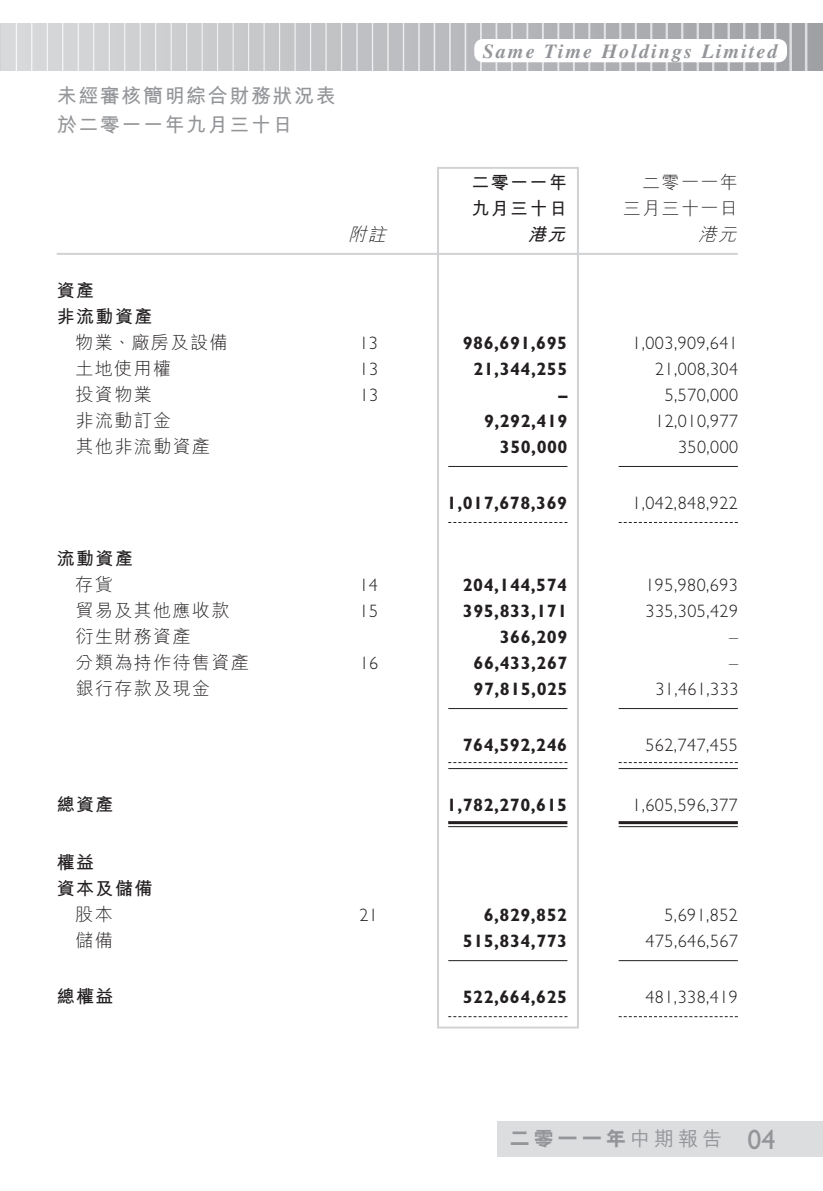
<style>
.page{position:relative;width:823px;height:1191px;background:#fff}
.page>*{position:absolute;margin:0;border:0;box-sizing:border-box;transform-origin:0 0}
.t1{font:28px "Gill Sans Std";color:#939598}
.t2{font:700 20px/28.8px "M Hei HK";letter-spacing:.08em;color:#939598}
.t3{font:italic 700 20px "Times LT Std";letter-spacing:.105em;color:#939598}
.t4{font:800 20px "M Hei HK";letter-spacing:.2em;color:#939598}
.t5{font:300 18px "Gill Sans Std";letter-spacing:.03em;color:#231f20}
.t6{font:700 18px "Gill Sans Std";letter-spacing:.03em;color:#231f20}
.t7{font:300 18px "M Hei HK";letter-spacing:.08em;color:#231f20}
.t8{font:700 18px/26px "M Hei HK";letter-spacing:.08em;color:#231f20}
.t9{font:italic 300 18px "M Hei HK";color:#231f20}
.t10{font:italic 700 18px "M Hei HK";color:#231f20}
.s1{font-weight:500}
</style>
<div class="page">
<svg style="left:1px;top:23px;width:821px;height:47px;background:#c1c2c5"></svg>
<hr style="left:16px;top:23px;width:1px;height:47px;background:#fff">
<hr style="left:31px;top:23px;width:1px;height:47px;background:#fefefe">
<hr style="left:47px;top:23px;width:1px;height:47px;background:#fdfdfd">
<hr style="left:62px;top:23px;width:1px;height:47px;background:#fdfdfd">
<hr style="left:78px;top:23px;width:1px;height:47px;background:#fcfcfc">
<hr style="left:93px;top:23px;width:1px;height:47px;background:#fbfbfb">
<hr style="left:109px;top:23px;width:1px;height:47px;background:#fafafa">
<hr style="left:124px;top:23px;width:1px;height:47px;background:#fafafa">
<hr style="left:140px;top:23px;width:1px;height:47px;background:#f9f9f9">
<hr style="left:155px;top:23px;width:1px;height:47px;background:#f8f8f9">
<hr style="left:171px;top:23px;width:1px;height:47px;background:#f8f8f9">
<hr style="left:186px;top:23px;width:1px;height:47px;background:#f7f7f8">
<hr style="left:201px;top:23px;width:1px;height:47px;background:#f6f6f7">
<hr style="left:217px;top:23px;width:1px;height:47px;background:#f5f5f6">
<hr style="left:232px;top:23px;width:1px;height:47px;background:#f5f5f6">
<hr style="left:248px;top:23px;width:1px;height:47px;background:#f4f5f5">
<hr style="left:263px;top:23px;width:1px;height:47px;background:#f3f4f4">
<hr style="left:279px;top:23px;width:1px;height:47px;background:#f2f3f4">
<hr style="left:294px;top:23px;width:1px;height:47px;background:#f1f2f3">
<hr style="left:310px;top:23px;width:1px;height:47px;background:#f1f2f3">
<hr style="left:325px;top:23px;width:1px;height:47px;background:#f0f1f2">
<hr style="left:341px;top:23px;width:1px;height:47px;background:#f0f0f1">
<hr style="left:356px;top:23px;width:1px;height:47px;background:#efeff0">
<hr style="left:371px;top:23px;width:2px;height:47px;background:#efeff0">
<hr style="left:387px;top:23px;width:1px;height:47px;background:#eeeeef">
<hr style="left:402px;top:23px;width:2px;height:47px;background:#ededee">
<hr style="left:418px;top:23px;width:1px;height:47px;background:#ededee">
<hr style="left:433px;top:23px;width:2px;height:47px;background:#ececee">
<hr style="left:449px;top:23px;width:1px;height:47px;background:#ebebed">
<hr style="left:464px;top:23px;width:2px;height:47px;background:#eaebec">
<hr style="left:480px;top:23px;width:1px;height:47px;background:#eaebec">
<hr style="left:495px;top:23px;width:2px;height:47px;background:#e9eaeb">
<hr style="left:510px;top:23px;width:2px;height:47px;background:#e8e9ea">
<hr style="left:526px;top:23px;width:2px;height:47px;background:#e7e8e9">
<hr style="left:541px;top:23px;width:2px;height:47px;background:#e6e7e9">
<hr style="left:557px;top:23px;width:2px;height:47px;background:#e6e7e9">
<hr style="left:572px;top:23px;width:2px;height:47px;background:#e5e6e8">
<hr style="left:588px;top:23px;width:2px;height:47px;background:#e4e5e7">
<hr style="left:603px;top:23px;width:2px;height:47px;background:#e3e4e6">
<hr style="left:619px;top:23px;width:2px;height:47px;background:#e3e4e6">
<hr style="left:634px;top:23px;width:2px;height:47px;background:#e2e3e5">
<hr style="left:649px;top:23px;width:3px;height:47px;background:#e1e2e4">
<hr style="left:665px;top:23px;width:2px;height:47px;background:#e1e2e4">
<hr style="left:680px;top:23px;width:3px;height:47px;background:#e1e2e4">
<hr style="left:696px;top:23px;width:2px;height:47px;background:#e0e1e3">
<hr style="left:711px;top:23px;width:3px;height:47px;background:#dfe0e2">
<hr style="left:727px;top:23px;width:2px;height:47px;background:#dfe0e2">
<hr style="left:742px;top:23px;width:3px;height:47px;background:#dedfe1">
<hr style="left:758px;top:23px;width:2px;height:47px;background:#dddee0">
<hr style="left:773px;top:23px;width:3px;height:47px;background:#dcdddf">
<hr style="left:788px;top:23px;width:3px;height:47px;background:#dcdddf">
<hr style="left:804px;top:23px;width:3px;height:47px;background:#dcdddf">
<div style="left:497px;top:1121px;width:325px;height:35px;background:#dcdddf"></div>
<div style="left:474px;top:39px;width:312px;height:23px;background:#fff;border-radius:9px"></div>
<hr style="left:0;top:23px;width:1px;height:47px;background:#d0d2d3">
<div style="left:437px;top:167px;width:141px;height:861px;border:2px solid #d1d2d4"></div>
<hr style="left:57px;top:253px;width:680px;height:2px;background:#d1d2d4">
<hr style="left:448px;top:466px;width:119px;height:1px;background:#231f20">
<hr style="left:618px;top:466px;width:119px;height:1px;background:#231f20">
<svg style="left:448px;top:522px;width:119px;height:1px"></svg>
<svg style="left:618px;top:522px;width:119px;height:1px"></svg>
<hr style="left:448px;top:708px;width:119px;height:1px;background:#231f20">
<hr style="left:618px;top:708px;width:119px;height:1px;background:#231f20">
<svg style="left:448px;top:762px;width:119px;height:1px"></svg>
<svg style="left:618px;top:762px;width:119px;height:1px"></svg>
<hr style="left:448px;top:768px;width:119px;height:1px;background:#231f20">
<hr style="left:618px;top:768px;width:119px;height:1px;background:#231f20">
<hr style="left:448px;top:821px;width:119px;height:3px;background:#231f20">
<hr style="left:448px;top:826px;width:119px;height:1px;background:#231f20">
<hr style="left:618px;top:821px;width:119px;height:3px;background:#231f20">
<hr style="left:618px;top:826px;width:119px;height:1px;background:#231f20">
<hr style="left:448px;top:960px;width:119px;height:1px;background:#231f20">
<hr style="left:618px;top:960px;width:119px;height:1px;background:#231f20">
<svg style="left:448px;top:1016px;width:119px;height:1px"></svg>
<svg style="left:618px;top:1016px;width:119px;height:1px"></svg>
<p class="t3" style="left:482px;top:40px;width:53px">Same</p>
<p class="t3" style="left:544px;top:40px;width:50px">Time</p>
<p class="t3" style="left:601px;top:40px;width:92px">Holdings</p>
<p class="t3" style="left:701px;top:40px;width:78px">Limited</p>
<p class="t2" style="left:57px;top:80px;width:280px">未經審核簡明綜合財務狀況表於二零一一年九月三十日</p>
<p class="t8" style="left:471px;top:168px;width:97px">二零一一年</p>
<p class="t7" style="left:641px;top:170px;width:97px">二零一一年</p>
<p class="t8" style="left:471px;top:194px;width:97px">九月三十日</p>
<p class="t7" style="left:622px;top:196px;width:117px">三月三十一日</p>
<p class="t9" style="left:348px;top:222px;width:45px">附註</p>
<p class="t10" style="left:527px;top:221px;width:45px">港元</p>
<p class="t9" style="left:698px;top:222px;width:45px">港元</p>
<p class="t8" style="left:57px;top:276px;width:97px">資產<br>非流動資產</p>
<p class="t7" style="left:75px;top:330px;width:154px">物業、廠房及設備</p>
<p class="t5" style="left:359px;top:333px;width:20px">13</p>
<p class="t6" style="left:462px;top:332px;width:106px">986,691,695</p>
<p class="t5" style="left:632px;top:333px;width:107px">1,003,909,641</p>
<p class="t7" style="left:75px;top:356px;width:97px">土地使用權</p>
<p class="t5" style="left:359px;top:359px;width:20px">13</p>
<p class="t6" style="left:473px;top:358px;width:95px">21,344,255</p>
<p class="t5" style="left:654px;top:359px;width:84px">21,008,304</p>
<p class="t7" style="left:75px;top:382px;width:78px">投資物業</p>
<p class="t5" style="left:359px;top:385px;width:20px">13</p>
<p class="t6" style="left:558px;top:384px;width:10px">–</p>
<p class="t5" style="left:664px;top:385px;width:75px">5,570,000</p>
<p class="t7" style="left:76px;top:408px;width:97px">非流動訂金</p>
<p class="t6" style="left:483px;top:410px;width:85px">9,292,419</p>
<p class="t5" style="left:655px;top:411px;width:84px">12,010,977</p>
<p class="t7" style="left:76px;top:433px;width:136px">其他非流動資產</p>
<p class="t6" style="left:499px;top:436px;width:69px">350,000</p>
<p class="t5" style="left:677px;top:437px;width:62px">350,000</p>
<p class="t6" style="left:446px;top:492px;width:122px">1,017,678,369</p>
<p class="t5" style="left:631px;top:493px;width:107px">1,042,848,922</p>
<p class="t8" style="left:57px;top:544px;width:78px">流動資產</p>
<p class="t7" style="left:75px;top:572px;width:39px">存貨</p>
<p class="t5" style="left:359px;top:575px;width:20px">14</p>
<p class="t6" style="left:462px;top:574px;width:106px">204,144,574</p>
<p class="t5" style="left:645px;top:575px;width:94px">195,980,693</p>
<p class="t7" style="left:75px;top:598px;width:155px">貿易及其他應收款</p>
<p class="t5" style="left:359px;top:601px;width:20px">15</p>
<p class="t6" style="left:462px;top:600px;width:106px">395,833,171</p>
<p class="t5" style="left:645px;top:601px;width:94px">335,305,429</p>
<p class="t7" style="left:75px;top:624px;width:117px">衍生財務資產</p>
<p class="t6" style="left:499px;top:626px;width:69px">366,209</p>
<p class="t5" style="left:728px;top:627px;width:10px">–</p>
<p class="t7" style="left:76px;top:650px;width:175px">分類為持作待售資產</p>
<p class="t5" style="left:359px;top:653px;width:20px">16</p>
<p class="t6" style="left:473px;top:652px;width:95px">66,433,267</p>
<p class="t5" style="left:728px;top:653px;width:10px">–</p>
<p class="t7" style="left:76px;top:676px;width:136px">銀行存款及現金</p>
<p class="t6" style="left:473px;top:678px;width:95px">97,815,025</p>
<p class="t5" style="left:655px;top:679px;width:84px">31,461,333</p>
<p class="t6" style="left:462px;top:734px;width:106px">764,592,246</p>
<p class="t5" style="left:645px;top:735px;width:94px">562,747,455</p>
<p class="t8" style="left:57px;top:790px;width:58px">總資產</p>
<p class="t6" style="left:446px;top:794px;width:122px">1,782,270,615</p>
<p class="t5" style="left:631px;top:795px;width:107px">1,605,596,377</p>
<p class="t8" style="left:57px;top:848px;width:97px">權益<br>資本及儲備</p>
<p class="t7" style="left:75px;top:902px;width:39px">股本</p>
<p class="t5" style="left:359px;top:905px;width:20px">21</p>
<p class="t6" style="left:483px;top:904px;width:85px">6,829,852</p>
<p class="t5" style="left:664px;top:905px;width:75px">5,691,852</p>
<p class="t7" style="left:75px;top:928px;width:39px">儲備</p>
<p class="t6" style="left:462px;top:930px;width:106px">515,834,773</p>
<p class="t5" style="left:645px;top:931px;width:94px">475,646,567</p>
<p class="t8" style="left:57px;top:982px;width:58px">總權益</p>
<p class="t6" style="left:462px;top:986px;width:106px">522,664,625</p>
<p class="t5" style="left:645px;top:987px;width:94px">481,338,419</p>
<p class="t4" style="left:509px;top:1125px;width:214px">二零一一年<span class="s1">中期報告</span></p>
<h1 class="t1" style="left:747px;top:1123px;width:29px">04</h1>
</div>
